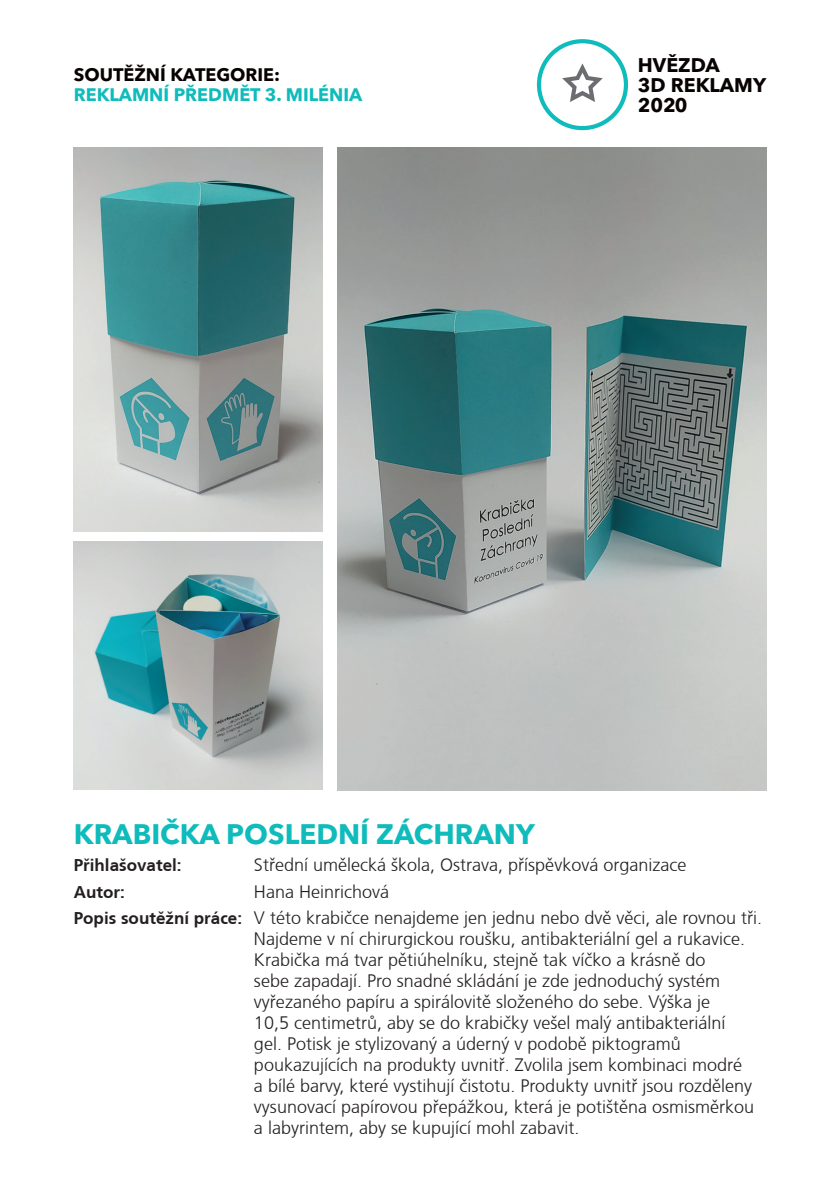
<style>
.page{position:relative;width:840px;height:1191px;background:#fff}
.page>*{position:absolute;margin:0;border:0;box-sizing:border-box;transform-origin:0 0}
.t1{font:700 28px "Avenir Next LT Pro";color:#0fbbbb}
.t2{font:700 19.6px/19.6px "Avenir Next LT Pro";color:#080302}
.t3{font:300 18px/21px "Frutiger CE";color:#231f20}
.t4{font:700 18px "Avenir Next LT Pro";color:#0fbbbb}
.t5{font:700 18px "Avenir Next LT Pro";color:#080302}
.t6{font:700 17px "Frutiger CE";color:#231f20}
.s1{font-weight:700;font-size:17px}
</style>
<div class="page">
<svg style="left:536px;top:39px;width:91px;height:91px"></svg>
<img style="left:337px;top:147px;width:428px;height:643px">
<img style="left:74px;top:147px;width:248px;height:384px">
<img style="left:74px;top:542px;width:248px;height:248px">
<p class="t5" style="left:74px;top:64px;width:208px">SOUTĚŽNÍ KATEGORIE:</p>
<p class="t4" style="left:74px;top:84px;width:290px">REKLAMNÍ PŘEDMĚT 3. MILÉNIA</p>
<p class="t2" style="left:637px;top:55px;width:130px">HVĚZDA<br>3D REKLAMY<br>2020</p>
<h1 class="t1" style="left:74px;top:817px;width:462px">KRABIČKA POSLEDNÍ ZÁCHRANY</h1>
<p class="t6" style="left:74px;top:854px;width:109px">Přihlašovatel:</p>
<p class="t3" style="left:254px;top:854px;width:434px">Střední umělecká škola, Ostrava, příspěvková organizace</p>
<p class="t6" style="left:74px;top:881px;width:52px">Autor:</p>
<p class="t3" style="left:74px;top:877px;width:689px;line-height:26.6px;text-indent:180px">Hana Heinrichová<br><span class="s1">Popis soutěžní práce:</span> V této krabičce nenajdeme jen jednu nebo dvě věci, ale rovnou tři.</p>
<p class="t3" style="left:254px;top:928px;width:501px">Najdeme v ní chirurgickou roušku, antibakteriální gel a rukavice.<br>Krabička má tvar pětiúhelníku, stejně tak víčko a krásně do<br>sebe zapadají. Pro snadné skládání je zde jednoduchý systém vyřezaného papíru a spirálovitě složeného do sebe. Výška je<br>10,5 centimetrů, aby se do krabičky vešel malý antibakteriální gel. Potisk je stylizovaný a úderný v podobě piktogramů poukazujících na produkty uvnitř. Zvolila jsem kombinaci modré a bílé barvy, které vystihují čistotu. Produkty uvnitř jsou rozděleny vysunovací papírovou přepážkou, která je potištěna osmisměrkou a labyrintem, aby se kupující mohl zabavit.</p>
</div>
